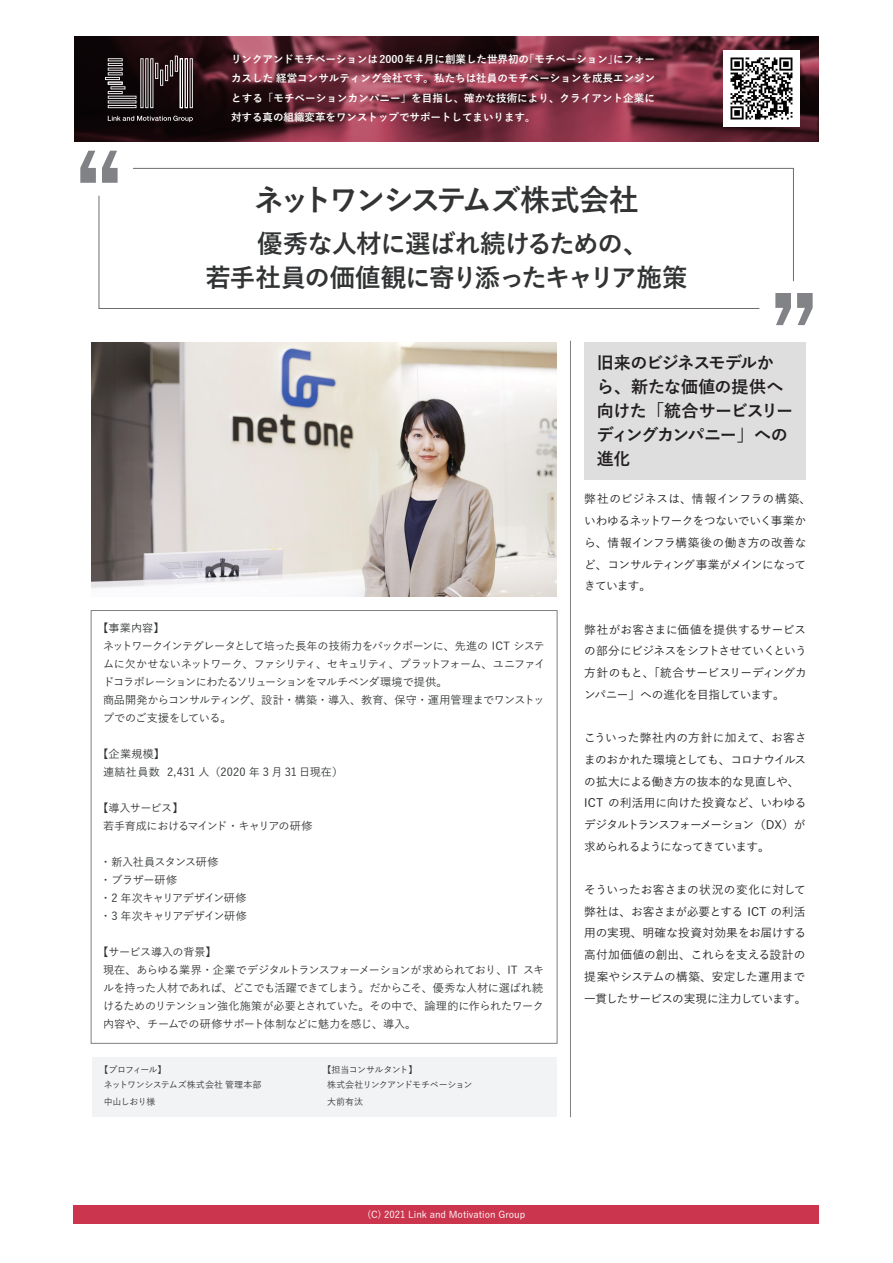
<style>
.page{position:relative;width:893px;height:1263px;background:#fff}
.page>*{position:absolute;margin:0;border:0;box-sizing:border-box;transform-origin:0 0}
.t1{font:700 110.25px "Yu Gothic";color:#808285}
.t2{font:700 30px "Yu Gothic";letter-spacing:-.09em;color:#323334}
.t3{font:700 25.5px/34.5px "Yu Gothic";letter-spacing:-.045em;color:#323334;text-align:center}
.t4{font:700 16.95px/24px "Yu Gothic";letter-spacing:-.045em;color:#231f20}
.t5{font:500 11.7px/21.8px "Yu Gothic";letter-spacing:-.03em;color:#231f20}
.t6{font:500 11.1px/18px "Yu Gothic";letter-spacing:-.04em;color:#323434}
.t7{font:500 11.1px/18px "Yu Gothic";letter-spacing:.02em;color:#323434}
.t8{font:700 10.5px/19.5px "Yu Gothic";color:#fff;text-align:justify}
.t9{font:500 9.6px "Yu Gothic";color:#fff}
.t10{font:500 9px/15px "Yu Gothic";letter-spacing:-.05em;color:#323434}
</style>
<div class="page">
<img style="left:74px;top:37px;width:744px;height:104px">
<div style="left:73px;top:1205px;width:745px;height:19px;background:#cc354e"></div>
<hr style="left:570px;top:341px;width:1px;height:776px;background:#7f8185">
<div style="left:584px;top:342px;width:221px;height:138px;background:#dedede"></div>
<hr style="left:99px;top:196px;width:1px;height:112px;background:#6c6d70">
<hr style="left:99px;top:308px;width:660px;height:1px;background:#6c6d70">
<hr style="left:793px;top:168px;width:1px;height:113px;background:#6c6d70">
<hr style="left:133px;top:168px;width:660px;height:1px;background:#6c6d70">
<div style="left:93px;top:1057px;width:464px;height:60px;background:#f2f3f4"></div>
<img style="left:92px;top:342px;width:464px;height:254px">
<img style="left:723px;top:51px;width:76px;height:76px">
<svg style="left:108px;top:116px;width:85px;height:6px"></svg>
<svg style="left:105px;top:56px;width:88px;height:52px"></svg>
<h1 class="t1" style="left:73px;top:135px;width:54px">“</h1>
<p class="t8" style="left:231px;top:50px;width:426px">リンクアンドモチベーションは2000年4月に創業した世界初の「モチベーション」にフォーカスした 経営コンサルティング会社です。私たちは社員のモチベーションを成長エンジンとする「モチベーションカンパニー」を目指し、確かな技術により、クライアント企業に対する真の組織変革をワンストップでサポートしてまいります。</p>
<h2 class="t2" style="left:254px;top:183px;width:386px">ネットワンシステムズ株式会社</h2>
<h3 class="t3" style="left:205px;top:226px;width:484px">優秀な人材に選ばれ続けるための、<br>若手社員の価値観に寄り添ったキャリア施策</h3>
<h1 class="t1" style="left:820px;top:341px;width:54px;rotate:-180deg">“</h1>
<h3 class="t4" style="left:597px;top:351px;width:198px">旧来のビジネスモデルから、新たな価値の提供へ向けた「統合サービスリーディングカンパニー」への進化</h3>
<p class="t6" style="left:103px;top:618px;width:444px;text-indent:-6px">【事業内容】<br>ネットワークインテグレータとして培った長年の技術力をバックボーンに、先進の ICT システムに欠かせないネットワーク、ファシリティ、セキュリティ、プラットフォーム、ユニファイドコラボレーションにわたるソリューションをマルチベンダ環境で提供。<br>商品開発からコンサルティング、設計・構築・導入、教育、保守・運用管理までワンストップでのご支援をしている。</p>
<p class="t7" style="left:103px;top:744px;width:242px;text-indent:-6px">【企業規模】<br>連結社員数　2,431 人（2020 年 3 月 31 日現在）</p>
<p class="t6" style="left:103px;top:798px;width:211px;text-indent:-6px">【導入サービス】<br>若手育成におけるマインド・キャリアの研修</p>
<p class="t6" style="left:100px;top:852px;width:148px">・新入社員スタンス研修<br>・ブラザー研修<br>・2 年次キャリアデザイン研修・3 年次キャリアデザイン研修</p>
<p class="t6" style="left:103px;top:942px;width:443px;text-indent:-6px">【サービス導入の背景】<br>現在、あらゆる業界・企業でデジタルトランスフォーメーションが求められており、IT スキルを持った人材であれば、どこでも活躍できてしまう。だからこそ、優秀な人材に選ばれ続けるためのリテンション強化施策が必要とされていた。その中で、論理的に作られたワーク内容や、チームでの研修サポート体制などに魅力を感じ、導入。</p>
<p class="t10" style="left:104px;top:1061px;width:174px;text-indent:-4px">【プロフィール】<br>ネットワンシステムズ株式会社 管理本部　　</p>
<p class="t10" style="left:104px;top:1093px;width:53px">中山しおり様</p>
<p class="t10" style="left:327px;top:1061px;width:155px;text-indent:-4px">【担当コンサルタント】<br>株式会社リンクアンドモチベーション　</p>
<p class="t10" style="left:327px;top:1093px;width:38px">大前有汰</p>
<p class="t5" style="left:584px;top:487px;width:229px">弊社のビジネスは、情報インフラの構築、いわゆるネットワークをつないでいく事業から、情報インフラ構築後の働き方の改善など、コンサルティング事業がメインになってきています。</p>
<p class="t5" style="left:584px;top:617px;width:224px;text-align:justify">弊社がお客さまに価値を提供するサービスの部分にビジネスをシフトさせていくという方針のもと、「統合サービスリーディングカンパニー」への進化を目指しています。</p>
<p class="t5" style="left:584px;top:725px;width:224px">こういった弊社内の方針に加えて、お客さまのおかれた環境としても、コロナウイルスの拡大による働き方の抜本的な見直しや、<br>ICT の利活用に向けた投資など、いわゆるデジタルトランスフォーメーション（DX）が求められるようになってきています。</p>
<p class="t5" style="left:584px;top:877px;width:224px">そういったお客さまの状況の変化に対して弊社は、お客さまが必要とする ICT の利活用の実現、明確な投資対効果をお届けする高付加価値の創出、これらを支える設計の提案やシステムの構築、安定した運用まで一貫したサービスの実現に注力しています。</p>
<p class="t9" style="left:368px;top:1205px;width:159px">(C) 2021 Link and Motivation Group</p>
</div>
